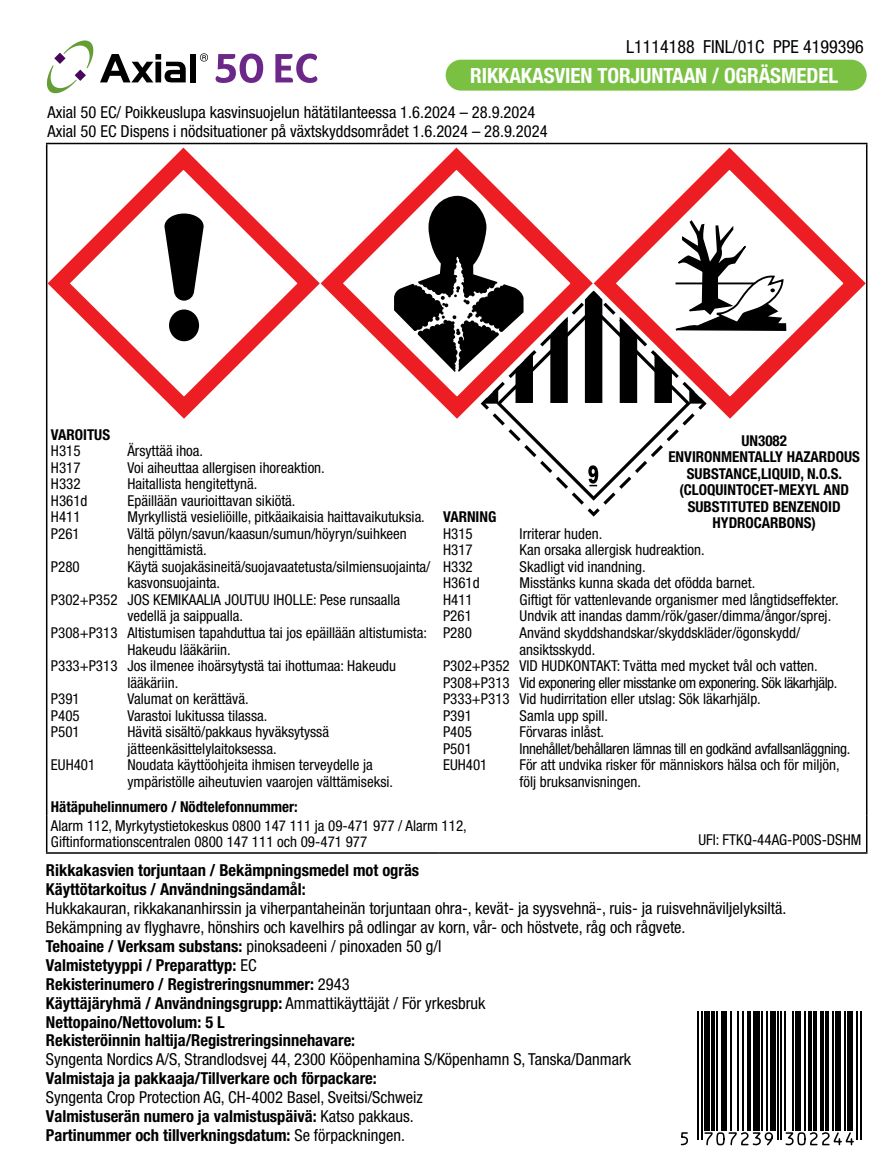
<style>
.page{position:relative;width:893px;height:1174px;background:#fff}
.page>*{position:absolute;margin:0;border:0;box-sizing:border-box;transform-origin:0 0}
.t1{font:700 condensed 21px "Helvetica Neue LT Std";letter-spacing:-.005em;color:#fff}
.t2{font:condensed 18px "Helvetica Neue LT Std";color:#000}
.t3{font:condensed 16.5px/18.9px "Helvetica Neue LT Std";color:#000}
.t4{font:700 condensed 16.5px/18.9px "Helvetica Neue LT Std";color:#000}
.t5{font:condensed 15px/16.5px "Helvetica Neue LT Std";color:#000}
.t6{font:700 condensed 15px/16.5px "Helvetica Neue LT Std";color:#000;text-align:center}
.t7{font:condensed 15px "Helvetica Neue LT Std";letter-spacing:-.03em;color:#000}
.t8{font:condensed 15px "Helvetica Neue LT Std";letter-spacing:-.02em;color:#000}
.s1{font-weight:700}
</style>
<div class="page">
<svg style="left:46px;top:40px;width:140px;height:54px"></svg>
<div style="left:190px;top:54px;width:6px;height:28px;background:#000"></div>
<svg style="left:200px;top:53px;width:8px;height:9px"></svg>
<svg style="left:216px;top:54px;width:47px;height:29px"></svg>
<svg style="left:275px;top:54px;width:42px;height:29px"></svg>
<hr style="left:46px;top:143px;width:393px;height:1px;background:#000">
<hr style="left:46px;top:144px;width:1px;height:281px;background:#000">
<hr style="left:439px;top:143px;width:428px;height:1px;background:#000">
<hr style="left:866px;top:144px;width:1px;height:281px;background:#000">
<hr style="left:46px;top:425px;width:1px;height:391px;background:#000">
<hr style="left:866px;top:425px;width:1px;height:391px;background:#000">
<hr style="left:46px;top:816px;width:1px;height:36px;background:#000">
<hr style="left:866px;top:816px;width:1px;height:36px;background:#000">
<hr style="left:46px;top:852px;width:393px;height:1px;background:#000">
<hr style="left:439px;top:852px;width:428px;height:1px;background:#000">
<hr style="left:698px;top:1011px;width:1px;height:128px;background:#000">
<hr style="left:701px;top:1011px;width:2px;height:128px;background:#000">
<div style="left:704px;top:1011px;width:6px;height:119px;background:#000"></div>
<hr style="left:711px;top:1011px;width:4px;height:119px;background:#000">
<hr style="left:717px;top:1011px;width:1px;height:119px;background:#000">
<div style="left:722px;top:1011px;width:5px;height:119px;background:#000"></div>
<hr style="left:730px;top:1011px;width:2px;height:119px;background:#000">
<hr style="left:737px;top:1011px;width:2px;height:119px;background:#000">
<hr style="left:742px;top:1011px;width:2px;height:119px;background:#000">
<hr style="left:748px;top:1011px;width:3px;height:119px;background:#000">
<div style="left:753px;top:1011px;width:7px;height:119px;background:#000"></div>
<hr style="left:761px;top:1011px;width:2px;height:119px;background:#000">
<hr style="left:767px;top:1011px;width:1px;height:119px;background:#000">
<div style="left:770px;top:1011px;width:5px;height:119px;background:#000"></div>
<hr style="left:777px;top:1011px;width:2px;height:128px;background:#000">
<hr style="left:780px;top:1011px;width:2px;height:128px;background:#000">
<hr style="left:784px;top:1011px;width:1px;height:119px;background:#000">
<hr style="left:792px;top:1011px;width:2px;height:119px;background:#000">
<div style="left:796px;top:1011px;width:5px;height:119px;background:#000"></div>
<hr style="left:804px;top:1011px;width:2px;height:119px;background:#000">
<hr style="left:808px;top:1011px;width:3px;height:119px;background:#000">
<hr style="left:813px;top:1011px;width:4px;height:119px;background:#000">
<hr style="left:820px;top:1011px;width:3px;height:119px;background:#000">
<hr style="left:825px;top:1011px;width:4px;height:119px;background:#000">
<hr style="left:832px;top:1011px;width:2px;height:119px;background:#000">
<div style="left:835px;top:1011px;width:6px;height:119px;background:#000"></div>
<hr style="left:844px;top:1011px;width:2px;height:119px;background:#000">
<div style="left:848px;top:1011px;width:5px;height:119px;background:#000"></div>
<hr style="left:856px;top:1011px;width:2px;height:128px;background:#000">
<hr style="left:860px;top:1011px;width:1px;height:128px;background:#000">
<svg style="left:680px;top:1131px;width:174px;height:15px"></svg>
<svg style="left:48px;top:148px;width:272px;height:271px"></svg>
<svg style="left:321px;top:148px;width:184px;height:208px"></svg>
<svg style="left:681px;top:148px;width:185px;height:214px"></svg>
<svg style="left:394px;top:196px;width:393px;height:320px"></svg>
<div style="left:446px;top:60px;width:421px;height:31px;background:#7ac143;border-radius:15px"></div>
<p class="t2" style="left:626px;top:36px;width:239px">L1114188 FINL/01C PPE 4199396</p>
<h1 class="t1" style="left:470px;top:62px;width:370px">RIKKAKASVIEN TORJUNTAAN / OGRÄSMEDEL</h1>
<p class="t3" style="left:48px;top:102px;width:501px">Axial 50 EC/ Poikkeuslupa kasvinsuojelun hätätilanteessa 1.6.2024 – 28.9.2024<br>Axial 50 EC Dispens i nödsituationer på växtskyddsområdet 1.6.2024 – 28.9.2024</p>
<p class="t6" style="left:51px;top:426px;width:61px">VAROITUS</p>
<p class="t5" style="left:51px;top:443px;width:31px">H315</p>
<p class="t5" style="left:127px;top:443px;width:77px">Ärsyttää ihoa.</p>
<p class="t5" style="left:51px;top:459px;width:31px">H317</p>
<p class="t5" style="left:127px;top:459px;width:199px">Voi aiheuttaa allergisen ihoreaktion.</p>
<p class="t5" style="left:51px;top:476px;width:31px">H332</p>
<p class="t5" style="left:127px;top:476px;width:131px">Haitallista hengitettynä.</p>
<p class="t5" style="left:51px;top:492px;width:38px">H361d</p>
<p class="t5" style="left:127px;top:492px;width:170px">Epäillään vaurioittavan sikiötä.</p>
<p class="t5" style="left:51px;top:509px;width:31px">H411</p>
<p class="t5" style="left:127px;top:509px;width:299px">Myrkyllistä vesieliöille, pitkäaikaisia haittavaikutuksia.</p>
<p class="t5" style="left:51px;top:525px;width:30px">P261</p>
<p class="t5" style="left:127px;top:525px;width:281px">Vältä pölyn/savun/kaasun/sumun/höyryn/suihkeen hengittämistä.</p>
<p class="t5" style="left:51px;top:558px;width:30px">P280</p>
<p class="t5" style="left:127px;top:558px;width:304px">Käytä suojakäsineitä/suojavaatetusta/silmiensuojainta/</p>
<p class="t5" style="left:127px;top:575px;width:94px">kasvonsuojainta.</p>
<p class="t5" style="left:51px;top:591px;width:351px">P302+P352 JOS KEMIKAALIA JOUTUU IHOLLE: Pese runsaalla</p>
<p class="t5" style="left:127px;top:608px;width:117px">vedellä ja saippualla.</p>
<p class="t5" style="left:51px;top:624px;width:377px">P308+P313 Altistumisen tapahduttua tai jos epäillään altistumista:</p>
<p class="t5" style="left:127px;top:641px;width:105px">Hakeudu lääkäriin.</p>
<p class="t5" style="left:51px;top:657px;width:347px">P333+P313 Jos ilmenee ihoärsytystä tai ihottumaa: Hakeudu</p>
<p class="t5" style="left:127px;top:674px;width:52px">lääkäriin.</p>
<p class="t5" style="left:51px;top:690px;width:30px">P391</p>
<p class="t5" style="left:127px;top:690px;width:123px">Valumat on kerättävä.</p>
<p class="t5" style="left:51px;top:707px;width:30px">P405</p>
<p class="t5" style="left:127px;top:707px;width:141px">Varastoi lukitussa tilassa.</p>
<p class="t5" style="left:51px;top:723px;width:30px">P501</p>
<p class="t5" style="left:127px;top:723px;width:203px">Hävitä sisältö/pakkaus hyväksytyssä jätteenkäsittelylaitoksessa.</p>
<p class="t5" style="left:51px;top:756px;width:46px">EUH401</p>
<p class="t5" style="left:127px;top:756px;width:267px">Noudata käyttöohjeita ihmisen terveydelle ja ympäristölle aiheutuvien vaarojen välttämiseksi.</p>
<p class="t6" style="left:51px;top:798px;width:248px">Hätäpuhelinnumero / Nödtelefonnummer:</p>
<p class="t6" style="left:668px;top:432px;width:193px">UN3082<br>ENVIRONMENTALLY HAZARDOUS<br>SUBSTANCE,LIQUID, N.O.S. (CLOQUINTOCET-MEXYL AND<br>SUBSTITUTED BENZENOID<br>HYDROCARBONS)</p>
<p class="t6" style="left:443px;top:508px;width:55px">VARNING</p>
<p class="t5" style="left:443px;top:525px;width:31px">H315</p>
<p class="t5" style="left:520px;top:525px;width:84px">Irriterar huden.</p>
<p class="t5" style="left:443px;top:542px;width:31px">H317</p>
<p class="t5" style="left:520px;top:542px;width:187px">Kan orsaka allergisk hudreaktion.</p>
<p class="t5" style="left:443px;top:558px;width:31px">H332</p>
<p class="t5" style="left:520px;top:558px;width:128px">Skadligt vid inandning.</p>
<p class="t5" style="left:443px;top:575px;width:38px">H361d</p>
<p class="t5" style="left:520px;top:575px;width:237px">Misstänks kunna skada det ofödda barnet.</p>
<p class="t5" style="left:443px;top:591px;width:31px">H411</p>
<p class="t5" style="left:520px;top:591px;width:321px">Giftigt för vattenlevande organismer med långtidseffekter.</p>
<p class="t5" style="left:443px;top:608px;width:30px">P261</p>
<p class="t5" style="left:520px;top:608px;width:313px">Undvik att inandas damm/rök/gaser/dimma/ångor/sprej.</p>
<p class="t5" style="left:443px;top:624px;width:30px">P280</p>
<p class="t5" style="left:520px;top:624px;width:282px">Använd skyddshandskar/skyddskläder/ögonskydd/</p>
<p class="t5" style="left:520px;top:641px;width:77px">ansiktsskydd.</p>
<p class="t5" style="left:443px;top:657px;width:376px">P302+P352 VID HUDKONTAKT: Tvätta med mycket tvål och vatten.</p>
<p class="t7" style="left:443px;top:673px;width:396px">P308+P313 Vid exponering eller misstanke om exponering. Sök läkarhjälp.</p>
<p class="t5" style="left:443px;top:690px;width:319px">P333+P313 Vid hudirritation eller utslag: Sök läkarhjälp.</p>
<p class="t5" style="left:443px;top:707px;width:30px">P391</p>
<p class="t5" style="left:520px;top:707px;width:90px">Samla upp spill.</p>
<p class="t5" style="left:443px;top:723px;width:30px">P405</p>
<p class="t5" style="left:520px;top:723px;width:86px">Förvaras inlåst.</p>
<p class="t5" style="left:443px;top:740px;width:30px">P501</p>
<p class="t8" style="left:520px;top:739px;width:332px">Innehållet/behållaren lämnas till en godkänd avfallsanläggning.</p>
<p class="t5" style="left:443px;top:756px;width:46px">EUH401</p>
<p class="t5" style="left:520px;top:756px;width:322px">För att undvika risker för människors hälsa och för miljön, följ bruksanvisningen.</p>
<p class="t5" style="left:51px;top:817px;width:417px">Alarm 112, Myrkytystietokeskus 0800 147 111 ja 09-471 977 / Alarm 112,<br>Giftinformationscentralen 0800 147 111 och 09-471 977</p>
<p class="t5" style="left:698px;top:831px;width:164px">UFI: FTKQ-44AG-P00S-DSHM</p>
<p class="t4" style="left:46px;top:860px;width:375px">Rikkakasvien torjuntaan / Bekämpningsmedel mot ogräs<br>Käyttötarkoitus / Användningsändamål:</p>
<p class="t3" style="left:46px;top:898px;width:742px">Hukkakauran, rikkakananhirssin ja viherpantaheinän torjuntaan ohra-, kevät- ja syysvehnä-, ruis- ja ruisvehnäviljelyksiltä.<br>Bekämpning av flyghavre, hönshirs och kavelhirs på odlingar av korn, vår- och höstvete, råg och rågvete.<br><span class="s1">Tehoaine / Verksam substans:</span> pinoksadeeni / pinoxaden 50 g/l<br><span class="s1">Valmistetyyppi / Preparattyp:</span> EC<br><span class="s1">Rekisterinumero / Registreringsnummer:</span> 2943<br><span class="s1">Käyttäjäryhmä / Användningsgrupp:</span> Ammattikäyttäjät / För yrkesbruk<br><span class="s1">Nettopaino/Nettovolum: 5 L<br>Rekisteröinnin haltija/Registreringsinnehavare:</span></p>
<p class="t3" style="left:46px;top:1050px;width:587px">Syngenta Nordics A/S, Strandlodsvej 44, 2300 Kööpenhamina S/Köpenhamn S, Tanska/Danmark</p>
<p class="t4" style="left:46px;top:1068px;width:332px">Valmistaja ja pakkaaja/Tillverkare och förpackare:</p>
<p class="t3" style="left:46px;top:1087px;width:379px">Syngenta Crop Protection AG, CH-4002 Basel, Sveitsi/Schweiz<br><span class="s1">Valmistuserän numero ja valmistuspäivä:</span> Katso pakkaus.<br><span class="s1">Partinummer och tillverkningsdatum:</span> Se förpackningen.</p>
</div>
